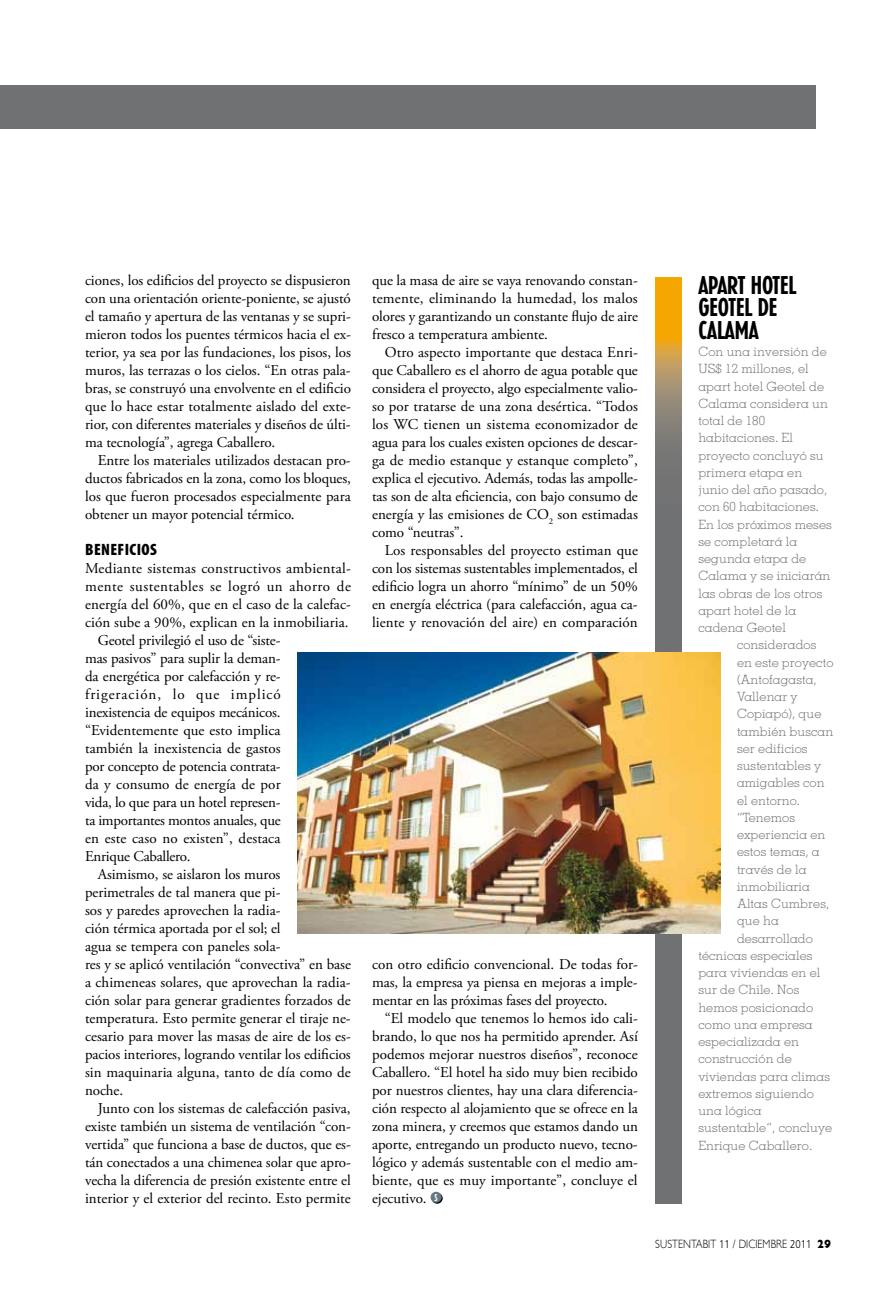
<style>
.page{position:relative;width:893px;height:1297px;background:#fff}
.page>*{position:absolute;margin:0;border:0;box-sizing:border-box;transform-origin:0 0}
.t1{font:700 condensed 25.5px/22.5px "Erbar";letter-spacing:-.005em;color:#000}
.t2{font:900 condensed 16.5px "Myriad Pro";letter-spacing:.025em;color:#000}
.t3{font:15px/18px "Adobe Garamond Pro";letter-spacing:-.005em;color:#000;text-align:justify}
.t4{font:15px "Adobe Garamond Pro";letter-spacing:.02em;color:#000}
.t5{font:15px "Adobe Garamond Pro";letter-spacing:.03em;color:#000}
.t6{font:15px "Adobe Garamond Pro";letter-spacing:.065em;color:#000}
.t7{font:300 12.75px/17.2px "Memphis";letter-spacing:.005em;color:#707172}
.t8{font:300 12px "Gill Sans";letter-spacing:.005em;color:#000;scale:.85 1}
.t9{font:700 condensed 9.75px "Erbar";color:#fff}
.s1{font-family:"Frutiger";font-size:11.25px}
.s2{font-weight:800}
</style>
<div class="page">
<svg style="left:655px;top:277px;width:27px;height:926px;background:#867b66"></svg>
<div style="left:0;top:85px;width:815px;height:44px;background:#707173"></div>
<img style="left:298px;top:653px;width:422px;height:280px">
<svg style="left:432px;top:1193px;width:11px;height:11px"></svg>
<div style="left:431px;top:1192px;width:11px;height:11px;background:#647983;border-radius:50%"></div>
<p class="t3" style="left:85px;top:272px;width:267px">ciones, los edificios del proyecto se dispusieron con una orientación oriente-poniente, se ajustó el tamaño y apertura de las ventanas y se supri&shy;mieron todos los puentes térmicos hacia el ex&shy;terior, ya sea por las fundaciones, los pisos, los muros, las terrazas o los cielos. “En otras pala&shy;bras, se construyó una envolvente en el edificio que lo hace estar totalmente aislado del exte&shy;rior, con diferentes materiales y diseños de últi&shy;ma tecnología”, agrega Caballero.</p>
<p class="t3" style="left:85px;top:452px;width:267px;text-indent:13px">Entre los materiales utilizados destacan pro&shy;ductos fabricados en la zona, como los bloques, los que fueron procesados especialmente para obtener un mayor potencial térmico.</p>
<p class="t2" style="left:85px;top:540px;width:73px">BENEFICIOS</p>
<p class="t4" style="left:85px;top:559px;width:267px">Mediante sistemas constructivos ambiental-</p>
<p class="t5" style="left:85px;top:577px;width:267px">mente sustentables se logró un ahorro de</p>
<p class="t3" style="left:85px;top:596px;width:267px">energía del 60%, que en el caso de la calefac-</p>
<p class="t3" style="left:85px;top:614px;width:265px">ción sube a 90%, explican en la inmobiliaria.</p>
<p class="t3" style="left:98px;top:632px;width:184px">Geotel privilegió el uso de “siste-</p>
<p class="t3" style="left:85px;top:650px;width:197px">mas pasivos” para suplir la deman-</p>
<p class="t3" style="left:85px;top:668px;width:197px">da energética por calefacción y re-</p>
<p class="t6" style="left:85px;top:685px;width:197px">frigeración, lo que implicó</p>
<p class="t3" style="left:85px;top:704px;width:197px">inexistencia de equipos mecánicos.</p>
<p class="t3" style="left:85px;top:722px;width:197px">“Evidentemente que esto implica</p>
<p class="t3" style="left:85px;top:740px;width:197px">también la inexistencia de gastos</p>
<p class="t3" style="left:85px;top:758px;width:197px">por concepto de potencia contrata-</p>
<p class="t3" style="left:85px;top:776px;width:197px">da y consumo de energía de por</p>
<p class="t3" style="left:85px;top:794px;width:197px">vida, lo que para un hotel represen-</p>
<p class="t3" style="left:85px;top:812px;width:197px">ta importantes montos anuales, que</p>
<p class="t3" style="left:85px;top:830px;width:197px">en este caso no existen”, destaca</p>
<p class="t3" style="left:85px;top:848px;width:107px">Enrique Caballero.</p>
<p class="t3" style="left:98px;top:866px;width:184px">Asimismo, se aislaron los muros</p>
<p class="t3" style="left:85px;top:884px;width:197px">perimetrales de tal manera que pi-</p>
<p class="t3" style="left:85px;top:902px;width:197px">sos y paredes aprovechen la radia-</p>
<p class="t3" style="left:85px;top:920px;width:197px">ción térmica aportada por el sol; el</p>
<p class="t3" style="left:85px;top:938px;width:197px">agua se tempera con paneles sola-</p>
<p class="t3" style="left:85px;top:956px;width:267px">res y se aplicó ventilación “convectiva” en base</p>
<p class="t3" style="left:85px;top:974px;width:267px">a chimeneas solares, que aprovechan la radia-</p>
<p class="t3" style="left:85px;top:992px;width:267px">ción solar para generar gradientes forzados de</p>
<p class="t3" style="left:85px;top:1010px;width:267px">temperatura. Esto permite generar el tiraje ne-</p>
<p class="t3" style="left:85px;top:1028px;width:267px">cesario para mover las masas de aire de los es-</p>
<p class="t3" style="left:85px;top:1046px;width:267px">pacios interiores, logrando ventilar los edificios</p>
<p class="t3" style="left:85px;top:1064px;width:267px">sin maquinaria alguna, tanto de día como de</p>
<p class="t3" style="left:85px;top:1082px;width:40px">noche.</p>
<p class="t3" style="left:98px;top:1100px;width:254px">Junto con los sistemas de calefacción pasiva,</p>
<p class="t3" style="left:85px;top:1118px;width:267px">existe también un sistema de ventilación “con-</p>
<p class="t3" style="left:85px;top:1136px;width:267px">vertida” que funciona a base de ductos, que es-</p>
<p class="t3" style="left:85px;top:1154px;width:267px">tán conectados a una chimenea solar que apro-</p>
<p class="t3" style="left:85px;top:1172px;width:267px">vecha la diferencia de presión existente entre el</p>
<p class="t3" style="left:85px;top:1190px;width:267px">interior y el exterior del recinto. Esto permite</p>
<p class="t3" style="left:372px;top:272px;width:267px">que la masa de aire se vaya renovando constan&shy;temente, eliminando la humedad, los malos olores y garantizando un constante flujo de aire fresco a temperatura ambiente.</p>
<p class="t3" style="left:372px;top:344px;width:267px;text-indent:13px">Otro aspecto importante que destaca Enri&shy;que Caballero es el ahorro de agua potable que considera el proyecto, algo especialmente valio&shy;so por tratarse de una zona desértica. “Todos los WC tienen un sistema economizador de agua para los cuales existen opciones de descar&shy;ga de medio estanque y estanque completo”, explica el ejecutivo. Además, todas las ampolle&shy;tas son de alta eficiencia, con bajo consumo de energía y las emisiones de CO<sub>2</sub> son estimadas como “neutras”.</p>
<p class="t3" style="left:372px;top:542px;width:267px;text-indent:13px">Los responsables del proyecto estiman que con los sistemas sustentables implementados, el edificio logra un ahorro “mínimo” de un 50% en energía eléctrica (para calefacción, agua ca&shy;liente y renovación del aire) en comparación</p>
<p class="t3" style="left:372px;top:956px;width:267px">con otro edificio convencional. De todas for&shy;mas, la empresa ya piensa en mejoras a imple&shy;mentar en las próximas fases del proyecto.</p>
<p class="t3" style="left:372px;top:1010px;width:267px;text-indent:13px">“El modelo que tenemos lo hemos ido cali&shy;brando, lo que nos ha permitido aprender. Así podemos mejorar nuestros diseños”, reconoce Caballero. “El hotel ha sido muy bien recibido por nuestros clientes, hay una clara diferencia&shy;ción respecto al alojamiento que se ofrece en la zona minera, y creemos que estamos dando un aporte, entregando un producto nuevo, tecno&shy;lógico y además sustentable con el medio am&shy;biente, que es muy importante”, concluye el ejecutivo.</p>
<p class="t9" style="left:436px;top:1193px;width:5px">S</p>
<h1 class="t1" style="left:698px;top:274px;width:99px">APART HOTEL<br>GEOTEL DE<br>CALAMA</h1>
<p class="t7" style="left:698px;top:343px;width:135px">Con una inversión de<br>US$ 12 millones, el apart hotel Geotel de<br>Calama considera un total de 180 habitaciones. El proyecto concluyó su primera etapa en junio del año pasado, con 60 habitaciones.<br>En los próximos meses se completará la segunda etapa de<br>Calama y se iniciarán las obras de los otros apart hotel de la cadena Geotel</p>
<p class="t7" style="left:737px;top:636px;width:81px">considerados</p>
<p class="t7" style="left:737px;top:653px;width:98px">en este proyecto</p>
<p class="t7" style="left:737px;top:671px;width:81px">(Antofagasta,</p>
<p class="t7" style="left:737px;top:688px;width:62px">Vallenar y</p>
<p class="t7" style="left:737px;top:705px;width:86px">Copiapó), que</p>
<p class="t7" style="left:737px;top:722px;width:98px">también buscan</p>
<p class="t7" style="left:737px;top:740px;width:72px">ser edificios</p>
<p class="t7" style="left:737px;top:757px;width:86px">sustentables y</p>
<p class="t7" style="left:737px;top:774px;width:89px">amigables con</p>
<p class="t7" style="left:737px;top:791px;width:64px">el entorno.</p>
<p class="t7" style="left:737px;top:809px;width:60px">“Tenemos</p>
<p class="t7" style="left:737px;top:826px;width:90px">experiencia en</p>
<p class="t7" style="left:737px;top:843px;width:84px">estos temas, a</p>
<p class="t7" style="left:737px;top:860px;width:71px">través de la</p>
<p class="t7" style="left:737px;top:878px;width:74px">inmobiliaria</p>
<p class="t7" style="left:737px;top:895px;width:94px">Altas Cumbres,</p>
<p class="t7" style="left:737px;top:912px;width:43px">que ha</p>
<p class="t7" style="left:737px;top:929px;width:77px">desarrollado</p>
<p class="t7" style="left:698px;top:947px;width:116px">técnicas especiales</p>
<p class="t7" style="left:698px;top:964px;width:124px">para viviendas en el</p>
<p class="t7" style="left:698px;top:981px;width:102px">sur de Chile. Nos</p>
<p class="t7" style="left:698px;top:998px;width:116px">hemos posicionado</p>
<p class="t7" style="left:698px;top:1016px;width:116px">como una empresa</p>
<p class="t7" style="left:698px;top:1033px;width:102px">especializada en</p>
<p class="t7" style="left:698px;top:1050px;width:95px">construcción de</p>
<p class="t7" style="left:698px;top:1067px;width:133px">viviendas para climas</p>
<p class="t7" style="left:698px;top:1085px;width:117px">extremos siguiendo</p>
<p class="t7" style="left:698px;top:1102px;width:65px">una lógica</p>
<p class="t7" style="left:698px;top:1119px;width:135px">sustentable”, concluye</p>
<p class="t7" style="left:698px;top:1136px;width:115px">Enrique Caballero.</p>
<p class="t8" style="left:655px;top:1237px;width:208px">SUSTENTABIT <span class="s1">11</span> / DICIEMBRE <span class="s1">2011</span> <span class="s2">29</span></p>
</div>
